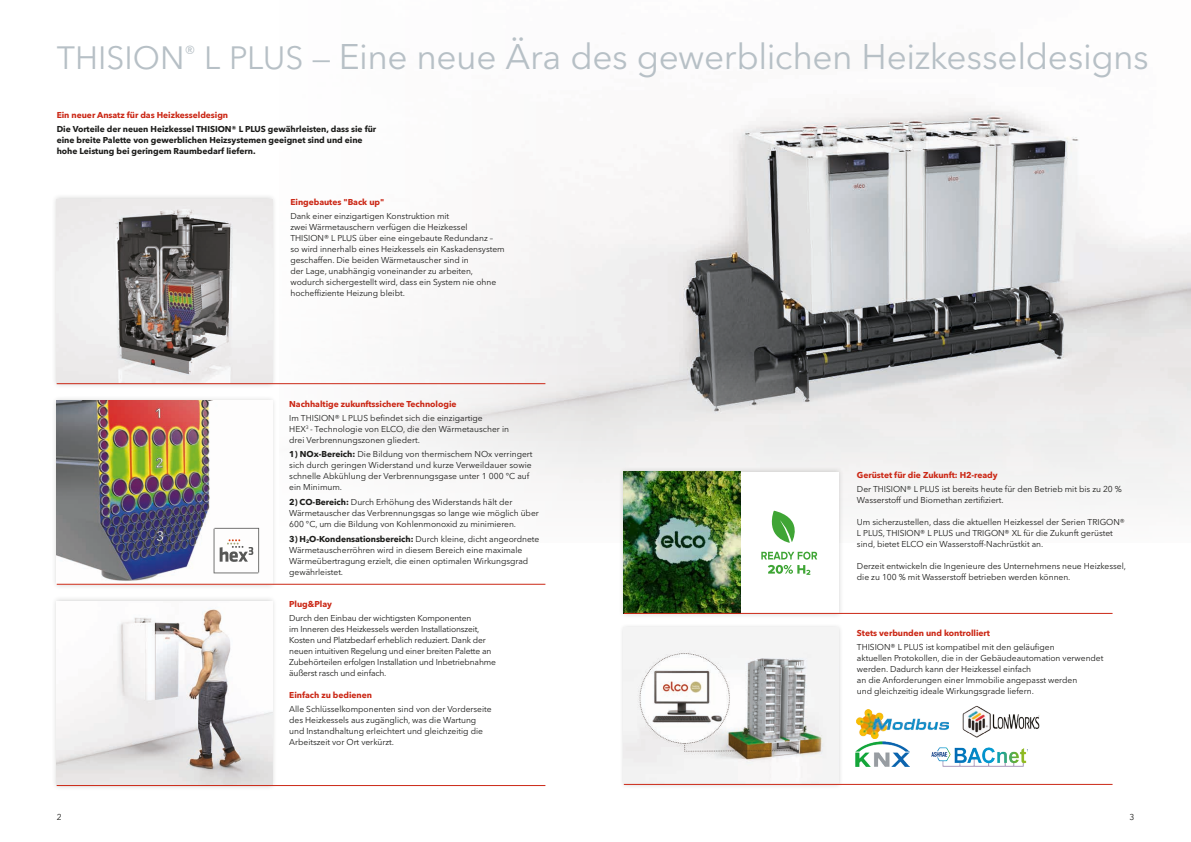
<style>
.page{position:relative;width:1191px;height:842px;background:#fff}
.page>*{position:absolute;margin:0;border:0;box-sizing:border-box;transform-origin:0 0}
.t1{font:35.3px "Avenir Next LT Pro";letter-spacing:-.015em;color:#b7c0c6}
.t2{font:8.5px/11px "Avenir Next LT Pro";letter-spacing:-.005em;color:#1d1d1b}
.t3{font:700 8.5px "Avenir Next LT Pro";letter-spacing:-.005em;color:#cb2816}
.t4{font:700 8.5px/11px "Avenir Next LT Pro";letter-spacing:-.005em;color:#1d1d1b}
.s1{font-size:32px}
.s2{font-weight:700}
</style>
<div class="page">
<img style="left:597px;top:106px;width:594px;height:248px">
<svg style="left:597px;top:354px;width:594px;height:260px;fill:#f1f0f0"></svg>
<div style="left:51px;top:194px;width:227px;height:195px;background:#1d1d1b;opacity:.2"></div>
<img style="left:57px;top:199px;width:215px;height:184px">
<div style="left:51px;top:395px;width:227px;height:195px;background:#f7f7f7"></div>
<img style="left:57px;top:400px;width:215px;height:184px">
<div style="left:51px;top:595px;width:227px;height:196px;background:#1d1d1b;opacity:.2"></div>
<img style="left:57px;top:601px;width:215px;height:184px">
<hr style="left:57px;top:383px;width:488px;height:1px;background:#cb2816">
<hr style="left:57px;top:785px;width:488px;height:1px;background:#cb2816">
<hr style="left:57px;top:584px;width:488px;height:1px;background:#cb2816">
<svg style="left:214px;top:528px;width:45px;height:45px"></svg>
<div style="left:618px;top:466px;width:225px;height:153px;background:#1d1d1b;opacity:.2"></div>
<div style="left:624px;top:472px;width:214px;height:142px;background:#fff"></div>
<div style="left:619px;top:623px;width:224px;height:166px;background:#f4f4f4"></div>
<img style="left:624px;top:653px;width:214px;height:131px">
<img style="left:931px;top:747px;width:96px;height:20px">
<img style="left:855px;top:741px;width:54px;height:26px">
<img style="left:856px;top:709px;width:92px;height:29px">
<img style="left:962px;top:706px;width:78px;height:32px">
<svg style="left:761px;top:552px;width:56px;height:23px"></svg>
<svg style="left:771px;top:511px;width:24px;height:32px"></svg>
<img style="left:624px;top:472px;width:116px;height:141px">
<hr style="left:624px;top:784px;width:488px;height:1px;background:#cb2816">
<hr style="left:624px;top:613px;width:488px;height:1px;background:#cb2816">
<h1 class="t1" style="left:57px;top:36px;width:1093px"><span class="s1">THISION</span><sup>®</sup> <span class="s1">L PLUS —</span> Eine neue Ära des gewerblichen Heizkesseldesigns</h1>
<p class="t3" style="left:57px;top:110px;width:173px">Ein neuer Ansatz für das Heizkesseldesign</p>
<p class="t4" style="left:57px;top:124px;width:321px">Die Vorteile der neuen Heizkessel THISION® L PLUS gewährleisten, dass sie für eine breite Palette von gewerblichen Heizsystemen geeignet sind und eine hohe Leistung bei geringem Raumbedarf liefern.</p>
<p class="t3" style="left:290px;top:197px;width:95px">Eingebautes "Back up"</p>
<p class="t2" style="left:290px;top:210px;width:216px">Dank einer einzigartigen Konstruktion mit<br>zwei Wärmetauschern verfügen die Heizkessel THISION® L PLUS über eine eingebaute Redundanz –<br>so wird innerhalb eines Heizkessels ein Kaskadensystem geschaffen. Die beiden Wärmetauscher sind in<br>der Lage, unabhängig voneinander zu arbeiten, wodurch sichergestellt wird, dass ein System nie ohne hocheffiziente Heizung bleibt.</p>
<p class="t3" style="left:289px;top:399px;width:169px">Nachhaltige zukunftssichere Technologie</p>
<p class="t2" style="left:289px;top:412px;width:221px">Im THISION® L PLUS befindet sich die einzigartige<br>HEX<sup>3</sup> - Technologie von ELCO, die den Wärmetauscher in drei Verbrennungszonen gliedert.</p>
<p class="t2" style="left:289px;top:448px;width:245px"><span class="s2">1) NOx-Bereich:</span> Die Bildung von thermischem NOx verringert sich durch geringen Widerstand und kurze Verweildauer sowie schnelle Abkühlung der Verbrennungsgase unter 1 000 °C auf ein Minimum.</p>
<p class="t2" style="left:289px;top:496px;width:251px"><span class="s2">2) CO-Bereich:</span> Durch Erhöhung des Widerstands hält der<br>Wärmetauscher das Verbrennungsgas so lange wie möglich über<br>600 °C, um die Bildung von Kohlenmonoxid zu minimieren.</p>
<p class="t2" style="left:289px;top:533px;width:252px"><span class="s2">3) H</span><sub>2</sub><span class="s2">O-Kondensationsbereich:</span> Durch kleine, dicht angeordnete Wärmetauscherröhren wird in diesem Bereich eine maximale Wärmeübertragung erzielt, die einen optimalen Wirkungsgrad gewährleistet.</p>
<p class="t3" style="left:289px;top:599px;width:44px">Plug&amp;Play</p>
<p class="t2" style="left:289px;top:613px;width:208px">Durch den Einbau der wichtigsten Komponenten<br>im Inneren des Heizkessels werden Installationszeit, Kosten und Platzbedarf erheblich reduziert. Dank der neuen intuitiven Regelung und einer breiten Palette an Zubehörteilen erfolgen Installation und Inbetriebnahme äußerst rasch und einfach.</p>
<p class="t3" style="left:289px;top:690px;width:84px">Einfach zu bedienen</p>
<p class="t2" style="left:289px;top:703px;width:204px">Alle Schlüsselkomponenten sind von der Vorderseite des Heizkessels aus zugänglich, was die Wartung und Instandhaltung erleichtert und gleichzeitig die Arbeitszeit vor Ort verkürzt.</p>
<p class="t3" style="left:857px;top:470px;width:142px">Gerüstet für die Zukunft: H2-ready</p>
<p class="t2" style="left:857px;top:484px;width:266px">Der THISION® L PLUS ist bereits heute für den Betrieb mit bis zu 20 %<br>Wasserstoff und Biomethan zertifiziert.</p>
<p class="t2" style="left:857px;top:517px;width:269px">Um sicherzustellen, dass die aktuellen Heizkessel der Serien TRIGON®<br>L PLUS, THISION® L PLUS und TRIGON® XL für die Zukunft gerüstet sind, bietet ELCO ein Wasserstoff-Nachrüstkit an.</p>
<p class="t2" style="left:857px;top:561px;width:270px">Derzeit entwickeln die Ingenieure des Unternehmens neue Heizkessel, die zu 100 % mit Wasserstoff betrieben werden können.</p>
<p class="t3" style="left:857px;top:628px;width:134px">Stets verbunden und kontrolliert</p>
<p class="t2" style="left:857px;top:641px;width:248px">THISION® L PLUS ist kompatibel mit den geläufigen<br>aktuellen Protokollen, die in der Gebäudeautomation verwendet werden. Dadurch kann der Heizkessel einfach<br>an die Anforderungen einer Immobilie angepasst werden<br>und gleichzeitig ideale Wirkungsgrade liefern.</p>
<p class="t2" style="left:57px;top:811px;width:6px">2</p>
<p class="t2" style="left:1129px;top:811px;width:6px">3</p>
</div>
